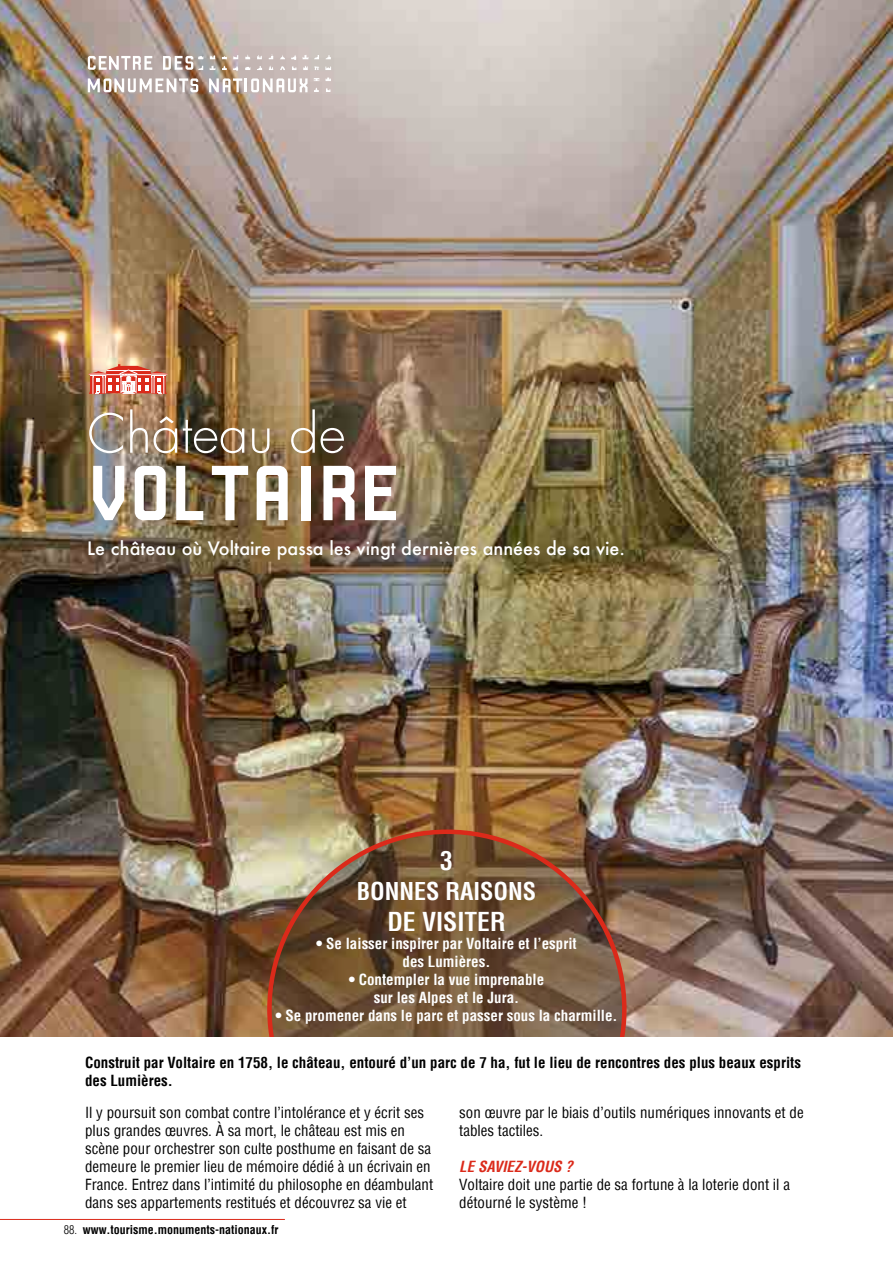
<style>
.page{position:relative;width:893px;height:1263px;background:#fff}
.page>*{position:absolute;margin:0;border:0;box-sizing:border-box;transform-origin:0 0}
.t1{font:82.5px "Robust CMN";letter-spacing:-.015em;color:#fff}
.t2{font:300 52.5px "Futura";color:#fff}
.t3{font:700 condensed 25.5px "Helvetica";color:#fff}
.t4{font:700 condensed 24px "Helvetica";color:#fff}
.t5{font:500 18px "Futura";color:#fff}
.t6{font:condensed 15px/18px "Helvetica";color:#000}
.t7{font:700 condensed 15px/18px "Helvetica";color:#fff;text-align:center}
.t8{font:700 condensed 15px/18px "Helvetica";color:#000}
.t9{font:italic 700 condensed 15px "Helvetica";color:#db2a1a}
.t10{font:700 condensed 12px "Helvetica";color:#000}
.s1{font-weight:300}
</style>
<div class="page">
<img style="left:0;top:0;width:893px;height:1037px">
<svg style="left:269px;top:832px;width:355px;height:354px;background:#6f5035"></svg>
<svg style="left:314px;top:55px;width:5px;height:4px"></svg>
<svg style="left:269px;top:54px;width:4px;height:5px"></svg>
<svg style="left:292px;top:66px;width:4px;height:4px"></svg>
<svg style="left:280px;top:66px;width:5px;height:4px"></svg>
<svg style="left:257px;top:66px;width:5px;height:4px"></svg>
<svg style="left:303px;top:54px;width:5px;height:5px"></svg>
<svg style="left:326px;top:55px;width:5px;height:4px"></svg>
<svg style="left:326px;top:88px;width:4px;height:4px"></svg>
<svg style="left:325px;top:77px;width:6px;height:4px"></svg>
<svg style="left:314px;top:78px;width:5px;height:3px"></svg>
<svg style="left:210px;top:55px;width:5px;height:4px"></svg>
<svg style="left:222px;top:65px;width:5px;height:5px"></svg>
<svg style="left:257px;top:55px;width:5px;height:4px"></svg>
<svg style="left:245px;top:54px;width:5px;height:5px"></svg>
<svg style="left:245px;top:66px;width:5px;height:4px"></svg>
<svg style="left:233px;top:55px;width:5px;height:4px"></svg>
<svg style="left:303px;top:65px;width:5px;height:5px"></svg>
<svg style="left:280px;top:54px;width:5px;height:5px"></svg>
<svg style="left:233px;top:65px;width:5px;height:6px"></svg>
<svg style="left:325px;top:67px;width:6px;height:3px"></svg>
<svg style="left:269px;top:65px;width:4px;height:5px"></svg>
<svg style="left:314px;top:87px;width:5px;height:5px"></svg>
<svg style="left:210px;top:65px;width:5px;height:5px"></svg>
<svg style="left:291px;top:54px;width:5px;height:6px"></svg>
<svg style="left:314px;top:66px;width:5px;height:4px"></svg>
<svg style="left:222px;top:56px;width:5px;height:3px"></svg>
<svg style="left:163px;top:55px;width:40px;height:15px"></svg>
<svg style="left:88px;top:56px;width:64px;height:14px"></svg>
<svg style="left:209px;top:78px;width:99px;height:14px"></svg>
<svg style="left:88px;top:78px;width:110px;height:14px"></svg>
<div style="left:0;top:1037px;width:893px;height:187px;background:#fff"></div>
<hr style="left:0;top:1219px;width:285px;height:1px;background:#db2a1a">
<svg style="left:88px;top:364px;width:80px;height:30px"></svg>
<h2 class="t2" style="left:87px;top:402px;width:260px">Château de</h2>
<h1 class="t1" style="left:87px;top:448px;width:316px">VOLTAIRE</h1>
<p class="t5" style="left:87px;top:536px;width:539px">Le château où Voltaire passa les vingt dernières années de sa vie.</p>
<h3 class="t3" style="left:440px;top:844px;width:14px">3</h3>
<h3 class="t4" style="left:357px;top:876px;width:181px">BONNES RAISONS</h3>
<h3 class="t3" style="left:387px;top:905px;width:120px">DE VISITER</h3>
<p class="t7" style="left:316px;top:934px;width:262px">• Se laisser inspirer par Voltaire et l’esprit des Lumières.</p>
<p class="t7" style="left:349px;top:970px;width:197px">• Contempler la vue imprenable sur les Alpes et le Jura.</p>
<p class="t7" style="left:275px;top:1006px;width:344px">• Se promener dans le parc et passer sous la charmille.</p>
<p class="t8" style="left:85px;top:1053px;width:717px">Construit par Voltaire en 1758, le château, entouré d’un parc de 7 ha, fut le lieu de rencontres des plus beaux esprits des Lumières.</p>
<p class="t6" style="left:85px;top:1103px;width:350px">Il y poursuit son combat contre l’intolérance et y écrit ses plus grandes œuvres. À sa mort, le château est mis en scène pour orchestrer son culte posthume en faisant de sa demeure le premier lieu de mémoire dédié à un écrivain en France. Entrez dans l’intimité du philosophe en déambulant dans ses appartements restitués et découvrez sa vie et</p>
<p class="t6" style="left:459px;top:1103px;width:346px">son œuvre par le biais d’outils numériques innovants et de tables tactiles.</p>
<p class="t9" style="left:459px;top:1157px;width:115px">LE SAVIEZ-VOUS ?</p>
<p class="t6" style="left:459px;top:1175px;width:332px">Voltaire doit une partie de sa fortune à la loterie dont il a détourné le système !</p>
<p class="t10" style="left:64px;top:1221px;width:216px"><span class="s1">88.</span> www.tourisme.monuments-nationaux.fr</p>
</div>
